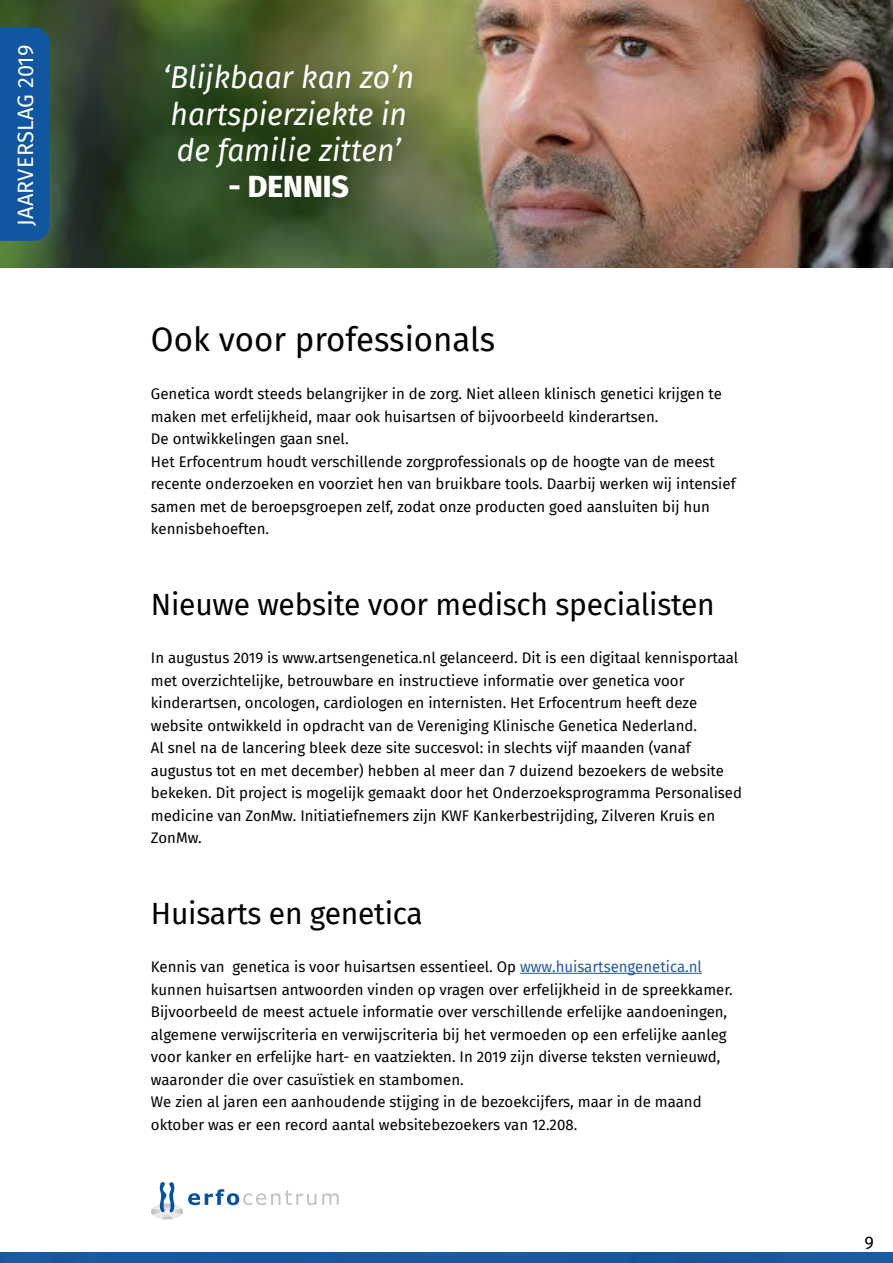
<style>
.page{position:relative;width:893px;height:1263px;background:#fff}
.page>*{position:absolute;margin:0;border:0;box-sizing:border-box;transform-origin:0 0}
.t1{font:33px "Fira Sans";color:#000}
.t2{font:italic 30.75px/36.2px "Fira Sans";color:#fff}
.t3{font:800 30.75px "Fira Sans";color:#fff}
.t4{font:30px "Fira Sans";letter-spacing:-.01em;color:#000}
.t5{font:21.75px "Fira Sans";letter-spacing:.01em;color:#fff}
.t6{font:18px "Fira Sans";color:#000}
.t7{font:15px/22.5px "Fira Sans";color:#000}
.s1{font-size:15.3px;color:#275b9b}
</style>
<div class="page">
<svg style="left:151px;top:1182px;width:165px;height:37px"></svg>
<svg style="left:322px;top:1193px;width:17px;height:12px"></svg>
<img style="left:0;top:0;width:893px;height:268px">
<div style="left:0;top:1252px;width:893px;height:11px;background:#1a599d"></div>
<hr style="left:520px;top:973px;width:182px;height:1px;background:#275b9b">
<div style="left:0;top:27px;width:49px;height:214px;background:#1056a0"></div>
<h3 class="t5" style="left:9px;top:226px;width:182px;rotate:-90deg">JAARVERSLAG 2019</h3>
<h2 class="t2" style="left:163px;top:59px;width:252px">‘Blijkbaar kan zo’n hartspierziekte in de familie zitten’</h2>
<h2 class="t3" style="left:228px;top:160px;width:122px">- DENNIS</h2>
<h1 class="t1" style="left:151px;top:315px;width:346px">Ook voor professionals</h1>
<p class="t7" style="left:151px;top:382px;width:586px">Genetica wordt steeds belangrijker in de zorg. Niet alleen klinisch genetici krijgen te maken met erfelijkheid, maar ook huisartsen of bijvoorbeeld kinderartsen.<br>De ontwikkelingen gaan snel.<br>Het Erfocentrum houdt verschillende zorgprofessionals op de hoogte van de meest recente onderzoeken en voorziet hen van bruikbare tools. Daarbij werken wij intensief samen met de beroepsgroepen zelf, zodat onze producten goed aansluiten bij hun kennisbehoeften.</p>
<h3 class="t4" style="left:151px;top:582px;width:565px">Nieuwe website voor medisch specialisten</h3>
<p class="t7" style="left:151px;top:646px;width:593px">In augustus 2019 is www.artsengenetica.nl gelanceerd. Dit is een digitaal kennisportaal met overzichtelijke, betrouwbare en instructieve informatie over genetica voor kinderartsen, oncologen, cardiologen en internisten. Het Erfocentrum heeft deze website ontwikkeld in opdracht van de Vereniging Klinische Genetica Nederland.<br>Al snel na de lancering bleek deze site succesvol: in slechts vijf maanden (vanaf augustus tot en met december) hebben al meer dan 7 duizend bezoekers de website bekeken. Dit project is mogelijk gemaakt door het Onderzoeksprogramma Personalised medicine van ZonMw. Initiatiefnemers zijn KWF Kankerbestrijding, Zilveren Kruis en ZonMw.</p>
<h3 class="t4" style="left:151px;top:891px;width:273px">Huisarts en genetica</h3>
<p class="t7" style="left:151px;top:955px;width:583px">Kennis van genetica is voor huisartsen essentieel. Op <span class="s1">www.huisartsengenetica.nl </span>kunnen huisartsen antwoorden vinden op vragen over erfelijkheid in de spreekkamer.<br>Bijvoorbeeld de meest actuele informatie over verschillende erfelijke aandoeningen, algemene verwijscriteria en verwijscriteria bij het vermoeden op een erfelijke aanleg voor kanker en erfelijke hart- en vaatziekten. In 2019 zijn diverse teksten vernieuwd, waaronder die over casuïstiek en stambomen.<br>We zien al jaren een aanhoudende stijging in de bezoekcijfers, maar in de maand oktober was er een record aantal websitebezoekers van 12.208.</p>
<p class="t6" style="left:865px;top:1229px;width:11px">9</p>
</div>
